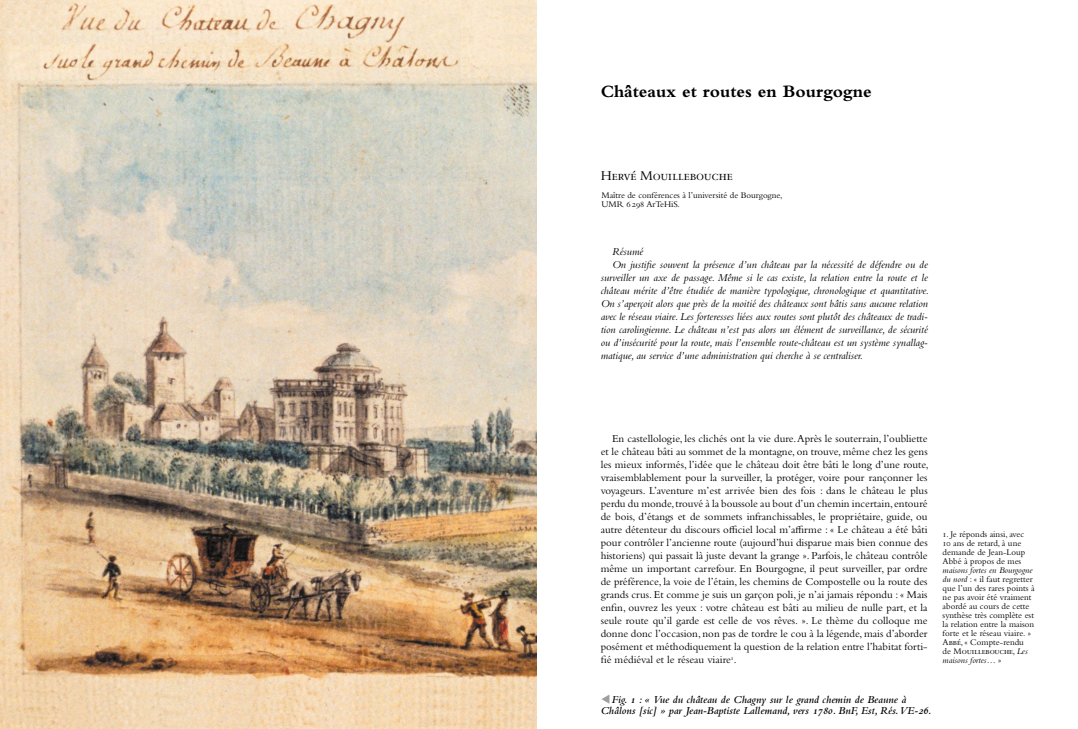
<style>
.page{position:relative;width:1078px;height:729px;background:#fff}
.page>*{position:absolute;margin:0;border:0;box-sizing:border-box;transform-origin:0 0}
.t1{font:700 18px "Bembo Std";color:#000}
.t2{font:14px "Bembo Std";letter-spacing:-.01em;color:#000}
.t3{font:11px/13px "Bembo Std";color:#000;text-align:justify}
.t4{font:italic 11px "Bembo Std";color:#000}
.t5{font:italic 600 11px/11px "Bembo Std";color:#000}
.t6{font:9px/9px "Bembo Std";color:#000}
.s1{color:#9c9e9f}
.s2{font-style:italic}
</style>
<div class="page">
<img style="left:0;top:0;width:536px;height:729px">
<h1 class="t1" style="left:600px;top:81px;width:272px">Châteaux et routes en Bourgogne</h1>
<p class="t2" style="left:600px;top:167px;width:133px">Hervé Mouillebouche</p>
<p class="t6" style="left:601px;top:190px;width:183px">Maître de conférences à l’université de Bourgogne,<br>UMR 6 298 ArTeHiS.</p>
<p class="t4" style="left:612px;top:245px;width:33px">Résumé</p>
<p class="t4" style="left:612px;top:258px;width:317px">On justifie souvent la présence d’un château par la nécessité de défendre ou de</p>
<p class="t4" style="left:600px;top:271px;width:328px">surveiller un axe de passage. Même si le cas existe, la relation entre la route et le</p>
<p class="t4" style="left:600px;top:284px;width:330px">château mérite d’être étudiée de manière typologique, chronologique et quantitative.</p>
<p class="t4" style="left:600px;top:297px;width:328px">On s’aperçoit alors que près de la moitié des châteaux sont bâtis sans aucune relation</p>
<p class="t4" style="left:600px;top:310px;width:328px">avec le réseau viaire. Les forteresses liées aux routes sont plutôt des châteaux de tradi-</p>
<p class="t4" style="left:600px;top:323px;width:328px">tion carolingienne. Le château n’est pas alors un élément de surveillance, de sécurité</p>
<p class="t4" style="left:600px;top:336px;width:328px">ou d’insécurité pour la route, mais l’ensemble route-château est un système synallag-</p>
<p class="t4" style="left:600px;top:349px;width:264px">matique, au service d’une administration qui cherche à se centraliser.</p>
<p class="t3" style="left:600px;top:432px;width:329px;text-indent:11px">En castellologie, les clichés ont la vie dure. Après le souterrain, l’oubliette et le château bâti au sommet de la montagne, on trouve, même chez les gens les mieux informés, l’idée que le château doit être bâti le long d’une route, vraisemblablement pour la surveiller, la protéger, voire pour rançonner les voyageurs. L’aventure m’est arrivée bien des fois : dans le château le plus perdu du monde, trouvé à la boussole au bout d’un chemin incertain, entouré de bois, d’étangs et de sommets infranchissables, le propriétaire, guide, ou autre détenteur du discours officiel local m’affirme : « Le château a été bâti pour contrôler l’ancienne route (aujourd’hui disparue mais bien connue des historiens) qui passait là juste devant la grange ». Parfois, le château contrôle même un important carrefour. En Bourgogne, il peut surveiller, par ordre de préférence, la voie de l’étain, les chemins de Compostelle ou la route des grands crus. Et comme je suis un garçon poli, je n’ai jamais répondu : « Mais enfin, ouvrez les yeux : votre château est bâti au milieu de nulle part, et la seule route qu’il garde est celle de vos rêves. ». Le thème du colloque me donne donc l’occasion, non pas de tordre le cou à la légende, mais d’aborder posément et méthodiquement la question de la relation entre l’habitat forti&shy;fié médiéval et le réseau viaire<sup>1</sup>.</p>
<p class="t5" style="left:600px;top:694px;width:332px"><span class="s1">▼</span>Fig. 1 : « Vue du château de Chagny sur le grand chemin de Beaune à<br>Châlons [sic] » par Jean-Baptiste Lallemand, vers 1780. BnF, Est, Rés. VE-26.</p>
<p class="t6" style="left:942px;top:529px;width:84px">1. Je réponds ainsi, avec<br>10 ans de retard, à une demande de Jean-Loup<br>Abbé à propos de mes</p>
<p class="t6" style="left:942px;top:565px;width:93px"><span class="s2">maisons fortes en Bourgogne du nord</span> : « il faut regretter que l’un des rares points à ne pas avoir été vraiment abordé au cours de cette synthèse très complète est la relation entre la maison forte et le réseau viaire. »<br>Abbé, « Compte-rendu de Mouillebouche, <span class="s2">Les maisons fortes</span>… »</p>
</div>
